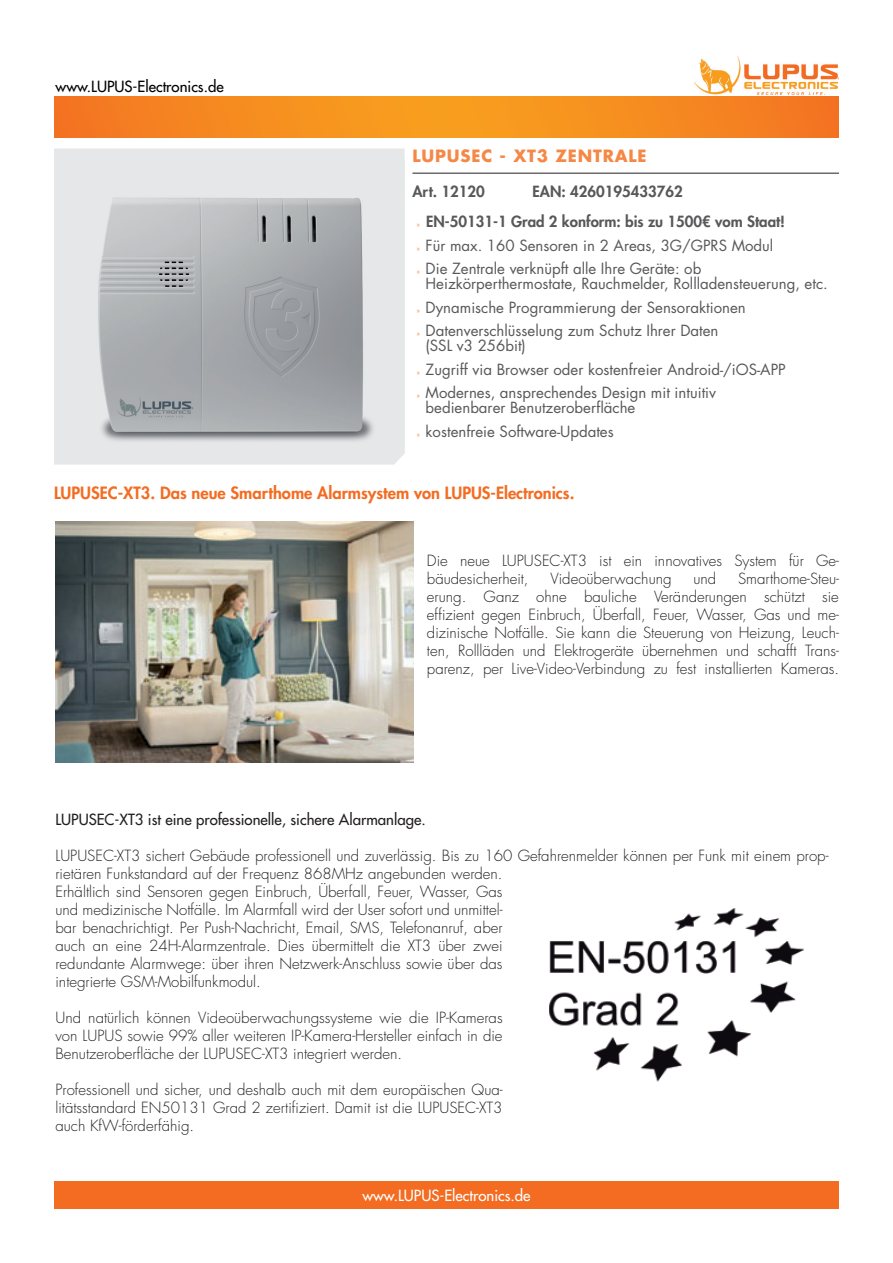
<style>
.page{position:relative;width:893px;height:1263px;background:#fff}
.page>*{position:absolute;margin:0;border:0;box-sizing:border-box;transform-origin:0 0}
.t1{font:800 16.5px "Futura Std";color:#f36c21}
.t2{font:700 16.5px "Futura Std";letter-spacing:.05em;color:#f58846}
.t3{font:300 15px/18px "Futura Std";color:#231f20;text-align:justify}
.t4{font:15px/23.5px "Futura Std";color:#57585a}
.t5{font:800 15px/30px "Futura Std";color:#57585a}
.t6{font:500 15px "Futura Std";color:#231f20}
.t7{font:500 15px "Futura Std";color:#fff}
.t8{font:500 15px "Futura Std";color:#000}
.s1{font-family:"Myriad Pro";font-weight:400;font-size:7.5px;color:#f58846}
.s2{font-family:"Myriad Pro";font-size:7.5px;color:#f58846}
</style>
<div class="page">
<svg style="left:54px;top:97px;width:785px;height:41px;background:#f58b20"></svg>
<div style="left:54px;top:1181px;width:785px;height:28px;background:#f36c21"></div>
<div style="left:54px;top:149px;width:351px;height:316px;background:#e6e7e9"></div>
<img style="left:694px;top:56px;width:145px;height:38px">
<img style="left:54px;top:158px;width:351px;height:297px">
<hr style="left:412px;top:173px;width:427px;height:1px;background:#231f20">
<img style="left:55px;top:522px;width:359px;height:241px">
<img style="left:549px;top:908px;width:255px;height:174px">
<p class="t8" style="left:56px;top:77px;width:170px">www.LUPUS-Electronics.de</p>
<p class="t2" style="left:412px;top:145px;width:236px">LUPUSEC - XT3 ZENTRALE</p>
<p class="t5" style="left:412px;top:177px;width:74px">art. 12120</p>
<p class="t5" style="left:417px;top:177px;width:370px;text-indent:116px">Ean: 4260195433762<br><span class="s1">»</span> En-50131-1 Grad 2 konform: bis zu 1500€ vom staat!</p>
<p class="t4" style="left:417px;top:234px;width:358px"><span class="s2">»</span> Für max. 160 Sensoren in 2 Areas, 3G/GPRS Modul <span class="s2">»</span> Die Zentrale verknüpft alle Ihre Geräte: ob</p>
<p class="t4" style="left:417px;top:272px;width:412px;text-indent:9px">Heizkörperthermostate, Rauchmelder, Rollladensteuerung, etc. <span class="s2">»</span> Dynamische Programmierung der Sensoraktionen<br><span class="s2">»</span> Datenverschlüsselung zum Schutz Ihrer Daten</p>
<p class="t4" style="left:417px;top:334px;width:371px;text-indent:9px">(SSL v3 256bit)<br><span class="s2">»</span> Zugriff via Browser oder kostenfreier Android-/iOS-APP <span class="s2">»</span> Modernes, ansprechendes Design mit intuitiv</p>
<p class="t4" style="left:417px;top:396px;width:220px;text-indent:9px">bedienbarer Benutzeroberfläche <span class="s2">»</span> kostenfreie Software-Updates</p>
<p class="t1" style="left:54px;top:482px;width:522px">LUPUsEC-XT3. Das neue smarthome alarmsystem von LUPUs-Electronics.</p>
<p class="t3" style="left:427px;top:552px;width:413px">Die neue LUPUSEC-XT3 ist ein innovatives System für Ge&shy;bäudesicherheit,</p>
<p class="t3" style="left:427px;top:570px;width:414px;text-indent:311px">Smarthome-Steu&shy;erung. Ganz ohne bauliche Veränderungen schützt sie effizient gegen Einbruch, Überfall, Feuer, Wasser, Gas und me&shy;dizinische Notfälle. Sie kann die Steuerung von Heizung, Leuch&shy;ten, Rollläden und Elektrogeräte übernehmen und schafft Trans&shy;parenz, per Live-Video-Verbindung zu fest installierten Kameras.</p>
<p class="t3" style="left:550px;top:570px;width:123px">Videoüberwachung</p>
<p class="t3" style="left:693px;top:570px;width:24px">und</p>
<p class="t6" style="left:55px;top:810px;width:372px">LUPUSEC-XT3 ist eine professionelle, sichere Alarmanlage.</p>
<p class="t3" style="left:55px;top:846px;width:774px;text-align:left">LUPUSEC-XT3 sichert Gebäude professionell und zuverlässig. Bis zu 160 Gefahrenmelder können per Funk mit einem prop&shy;rietären Funkstandard auf der Frequenz 868MHz angebunden werden.<br>Erhältlich sind Sensoren gegen Einbruch, Überfall, Feuer, Wasser, Gas<br>und medizinische Notfälle. Im Alarmfall wird der User sofort und unmittel-<br>bar benachrichtigt. Per Push-Nachricht, Email, SMS, Telefonanruf, aber<br>auch an eine 24H-Alarmzentrale. Dies übermittelt die XT3 über zwei<br>redundante Alarmwege: über ihren Netzwerk-Anschluss sowie über das<br>integrierte GSM-Mobilfunkmodul.</p>
<p class="t3" style="left:55px;top:1008px;width:449px">Und natürlich können Videoüberwachungssysteme wie die IP-Kameras von LUPUS sowie 99% aller weiteren IP-Kamera-Hersteller einfach in die Benutzeroberfläche der LUPUSEC-XT3 integriert werden.</p>
<p class="t3" style="left:55px;top:1080px;width:449px">Professionell und sicher, und deshalb auch mit dem europäischen Qua&shy;litätsstandard EN50131 Grad 2 zertifiziert. Damit ist die LUPUSEC-XT3 auch KfW-förderfähig.</p>
<p class="t7" style="left:362px;top:1186px;width:170px">www.LUPUS-Electronics.de</p>
</div>
